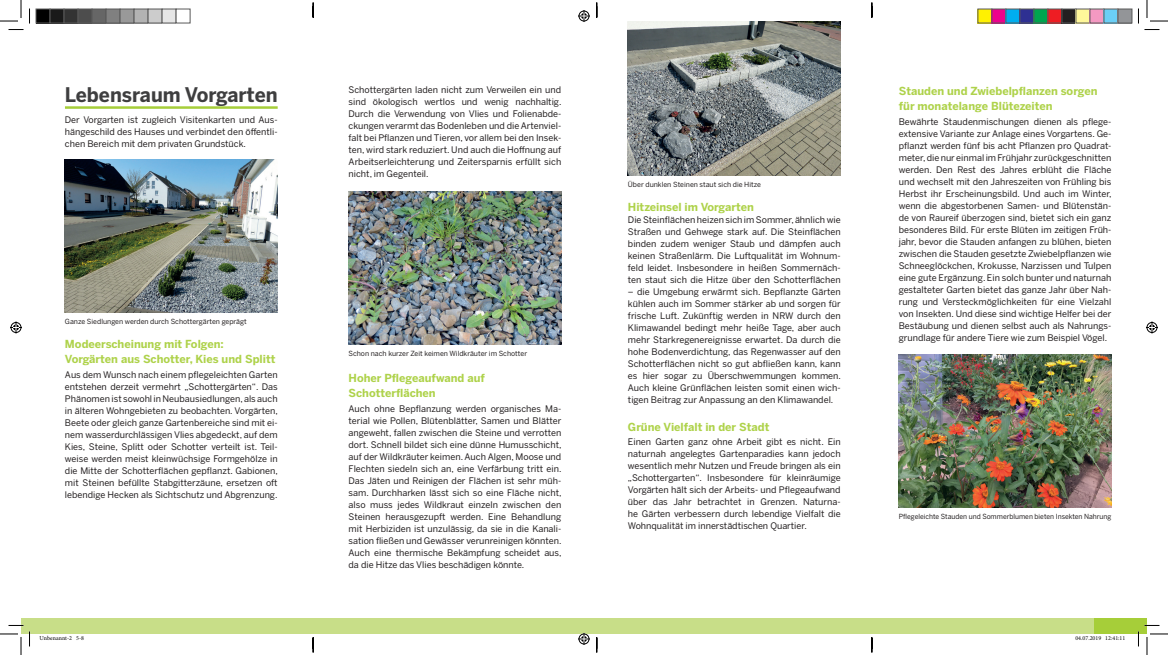
<style>
.page{position:relative;width:1168px;height:655px;background:#fff}
.page>*{position:absolute;margin:0;border:0;box-sizing:border-box;transform-origin:0 0}
.t1{font:700 20px "Benton Sans";color:#3e3e3f;scale:.96 1}
.t2{font:700 11px/15px "Benton Sans";color:#aed24a}
.t3{font:9px/12px "Benton Sans";color:#231f20;text-align:justify}
.t4{font:7px "Benton Sans";color:#231f20}
.t5{font:7px "Benton Sans";color:#231f20;scale:.96 1}
.t6{font:6px "Minion Pro";color:#000}
</style>
<div class="page">
<img style="left:898px;top:354px;width:213px;height:153px">
<div style="left:21px;top:618px;width:1108px;height:15px;background:#c8de88"></div>
<div style="left:1094px;top:618px;width:52px;height:15px;background:#a6ce39"></div>
<img style="left:65px;top:159px;width:213px;height:153px">
<img style="left:348px;top:191px;width:213px;height:153px">
<img style="left:628px;top:21px;width:212px;height:154px">
<hr style="left:65px;top:106px;width:213px;height:3px;background:#a6ce39">
<svg style="left:0;top:0;width:30px;height:30px"></svg>
<svg style="left:0;top:624px;width:30px;height:30px"></svg>
<svg style="left:1138px;top:0;width:29px;height:30px"></svg>
<svg style="left:1137px;top:624px;width:30px;height:30px"></svg>
<svg style="left:578px;top:10px;width:12px;height:12px"></svg>
<svg style="left:578px;top:633px;width:12px;height:11px"></svg>
<svg style="left:10px;top:321px;width:12px;height:12px"></svg>
<svg style="left:1146px;top:321px;width:11px;height:12px"></svg>
<div style="left:36px;top:9px;width:14px;height:14px;background:#000"></div>
<div style="left:36px;top:9px;width:15px;height:15px;border:1px solid #595959"></div>
<div style="left:50px;top:9px;width:14px;height:14px;background:#1a1a1a"></div>
<div style="left:50px;top:9px;width:15px;height:15px;border:1px solid #595959"></div>
<div style="left:64px;top:9px;width:14px;height:14px;background:#333"></div>
<div style="left:64px;top:9px;width:15px;height:15px;border:1px solid #595959"></div>
<div style="left:78px;top:9px;width:14px;height:14px;background:#4d4d4d"></div>
<div style="left:78px;top:9px;width:15px;height:15px;border:1px solid #595959"></div>
<div style="left:92px;top:9px;width:14px;height:14px;background:#666"></div>
<div style="left:92px;top:9px;width:15px;height:15px;border:1px solid #595959"></div>
<div style="left:106px;top:9px;width:14px;height:14px;background:#808080"></div>
<div style="left:106px;top:9px;width:15px;height:15px;border:1px solid #595959"></div>
<div style="left:120px;top:9px;width:14px;height:14px;background:#999"></div>
<div style="left:120px;top:9px;width:15px;height:15px;border:1px solid #595959"></div>
<div style="left:134px;top:9px;width:14px;height:14px;background:#b3b3b3"></div>
<div style="left:134px;top:9px;width:15px;height:15px;border:1px solid #595959"></div>
<div style="left:148px;top:9px;width:14px;height:14px;background:#ccc"></div>
<div style="left:148px;top:9px;width:15px;height:15px;border:1px solid #595959"></div>
<div style="left:162px;top:9px;width:14px;height:14px;background:#e6e6e6"></div>
<div style="left:162px;top:9px;width:15px;height:15px;border:1px solid #595959"></div>
<div style="left:977px;top:9px;width:14px;height:14px;background:#fff101"></div>
<div style="left:991px;top:9px;width:14px;height:14px;background:#ed028c"></div>
<div style="left:991px;top:9px;width:15px;height:15px;border:1px solid #595959"></div>
<div style="left:1005px;top:9px;width:14px;height:14px;background:#00aeef"></div>
<div style="left:1019px;top:9px;width:14px;height:14px;background:#2e3092"></div>
<div style="left:1019px;top:9px;width:15px;height:15px;border:1px solid #595959"></div>
<div style="left:1033px;top:9px;width:14px;height:14px;background:#00a54f"></div>
<div style="left:1033px;top:9px;width:15px;height:15px;border:1px solid #595959"></div>
<div style="left:1047px;top:9px;width:14px;height:14px;background:#ee1d23"></div>
<div style="left:1061px;top:9px;width:14px;height:14px;background:#231f20"></div>
<div style="left:1061px;top:9px;width:15px;height:15px;border:1px solid #595959"></div>
<div style="left:1075px;top:9px;width:14px;height:14px;background:#fff79a"></div>
<div style="left:1089px;top:9px;width:14px;height:14px;background:#f499c2"></div>
<div style="left:1103px;top:9px;width:14px;height:14px;background:#6bcff6"></div>
<div style="left:1117px;top:9px;width:14px;height:14px;background:#939598"></div>
<div style="left:1117px;top:9px;width:15px;height:15px;border:1px solid #595959"></div>
<svg style="left:312px;top:3px;width:2px;height:15px"></svg>
<svg style="left:312px;top:637px;width:2px;height:15px"></svg>
<svg style="left:596px;top:3px;width:1px;height:15px"></svg>
<svg style="left:596px;top:637px;width:1px;height:15px"></svg>
<svg style="left:871px;top:3px;width:1px;height:15px"></svg>
<svg style="left:871px;top:637px;width:1px;height:15px"></svg>
<h1 class="t1" style="left:65px;top:82px;width:223px">Lebensraum Vorgarten</h1>
<p class="t3" style="left:65px;top:113px;width:214px">Der Vorgarten ist zugleich Visitenkarten und Aus&shy;hängeschild des Hauses und verbindet den öffentli&shy;chen Bereich mit dem privaten Grundstück.</p>
<p class="t4" style="left:65px;top:317px;width:183px">Ganze Siedlungen werden durch Schottergärten geprägt</p>
<p class="t2" style="left:65px;top:337px;width:212px">Modeerscheinung mit Folgen:<br>Vorgärten aus Schotter, Kies und Splitt</p>
<p class="t3" style="left:65px;top:369px;width:214px">Aus dem Wunsch nach einem pflegeleichten Garten entstehen derzeit vermehrt „Schottergärten“. Das Phänomen ist sowohl in Neubausiedlungen, als auch in älteren Wohngebieten zu beobachten. Vorgärten, Beete oder gleich ganze Gartenbereiche sind mit ei&shy;nem wasserdurchlässigen Vlies abgedeckt, auf dem Kies, Steine, Splitt oder Schotter verteilt ist. Teil&shy;weise werden meist kleinwüchsige Formgehölze in die Mitte der Schotterflächen gepflanzt. Gabionen, mit Steinen befüllte Stabgitterzäune, ersetzen oft lebendige Hecken als Sichtschutz und Abgrenzung.</p>
<p class="t3" style="left:348px;top:84px;width:214px">Schottergärten laden nicht zum Verweilen ein und sind ökologisch wertlos und wenig nachhaltig.<br>Durch die Verwendung von Vlies und Folienabde&shy;ckungen verarmt das Bodenleben und die Artenviel&shy;falt bei Pflanzen und Tieren, vor allem bei den Insek&shy;ten, wird stark reduziert. Und auch die Hoffnung auf Arbeitserleichterung und Zeitersparnis erfüllt sich nicht, im Gegenteil.</p>
<p class="t4" style="left:348px;top:349px;width:180px">Schon nach kurzer Zeit keimen Wildkräuter im Schotter</p>
<p class="t2" style="left:348px;top:371px;width:138px">Hoher Pflegeaufwand auf<br>Schotterflächen</p>
<p class="t3" style="left:348px;top:403px;width:214px">Auch ohne Bepflanzung werden organisches Ma&shy;terial wie Pollen, Blütenblätter, Samen und Blätter angeweht, fallen zwischen die Steine und verrotten dort. Schnell bildet sich eine dünne Humusschicht, auf der Wildkräuter keimen. Auch Algen, Moose und Flechten siedeln sich an, eine Verfärbung tritt ein.<br>Das Jäten und Reinigen der Flächen ist sehr müh&shy;sam. Durchharken lässt sich so eine Fläche nicht, also muss jedes Wildkraut einzeln zwischen den Steinen herausgezupft werden. Eine Behandlung mit Herbiziden ist unzulässig, da sie in die Kanali&shy;sation fließen und Gewässer verunreinigen könnten.<br>Auch eine thermische Bekämpfung scheidet aus, da die Hitze das Vlies beschädigen könnte.</p>
<p class="t4" style="left:628px;top:180px;width:135px">Über dunklen Steinen staut sich die Hitze</p>
<p class="t2" style="left:628px;top:200px;width:127px">Hitzeinsel im Vorgarten</p>
<p class="t3" style="left:628px;top:214px;width:214px">Die Steinflächen heizen sich im Sommer, ähnlich wie Straßen und Gehwege stark auf. Die Steinflächen binden zudem weniger Staub und dämpfen auch keinen Straßenlärm. Die Luftqualität im Wohnum&shy;feld leidet. Insbesondere in heißen Sommernäch&shy;ten staut sich die Hitze über den Schotterflächen</p>
<p class="t3" style="left:628px;top:286px;width:214px">– die Umgebung erwärmt sich. Bepflanzte Gärten kühlen auch im Sommer stärker ab und sorgen für frische Luft. Zukünftig werden in NRW durch den Klimawandel bedingt mehr heiße Tage, aber auch mehr Starkregenereignisse erwartet. Da durch die hohe Bodenverdichtung, das Regenwasser auf den Schotterflächen nicht so gut abfließen kann, kann es hier sogar zu Überschwemmungen kommen.<br>Auch kleine Grünflächen leisten somit einen wich&shy;tigen Beitrag zur Anpassung an den Klimawandel.</p>
<p class="t2" style="left:628px;top:419px;width:143px">Grüne Vielfalt in der Stadt</p>
<p class="t3" style="left:628px;top:436px;width:214px">Einen Garten ganz ohne Arbeit gibt es nicht. Ein naturnah angelegtes Gartenparadies kann jedoch wesentlich mehr Nutzen und Freude bringen als ein „Schottergarten“. Insbesondere für kleinräumige Vorgärten hält sich der Arbeits- und Pflegeaufwand über das Jahr betrachtet in Grenzen. Naturna&shy;he Gärten verbessern durch lebendige Vielfalt die Wohnqualität im innerstädtischen Quartier.</p>
<p class="t2" style="left:898px;top:84px;width:200px">Stauden und Zwiebelpflanzen sorgen für monatelange Blütezeiten</p>
<p class="t3" style="left:898px;top:115px;width:214px">Bewährte Staudenmischungen dienen als pflege&shy;extensive Variante zur Anlage eines Vorgartens. Ge&shy;pflanzt werden fünf bis acht Pflanzen pro Quadrat&shy;meter, die nur einmal im Frühjahr zurückgeschnitten werden. Den Rest des Jahres erblüht die Fläche und wechselt mit den Jahreszeiten von Frühling bis Herbst ihr Erscheinungsbild. Und auch im Winter, wenn die abgestorbenen Samen- und Blütenstän&shy;de von Raureif überzogen sind, bietet sich ein ganz besonderes Bild. Für erste Blüten im zeitigen Früh&shy;jahr, bevor die Stauden anfangen zu blühen, bieten zwischen die Stauden gesetzte Zwiebelpflanzen wie Schneeglöckchen, Krokusse, Narzissen und Tulpen eine gute Ergänzung. Ein solch bunter und naturnah gestalteter Garten bietet das ganze Jahr über Nah&shy;rung und Versteckmöglichkeiten für eine Vielzahl von Insekten. Und diese sind wichtige Helfer bei der Bestäubung und dienen selbst auch als Nahrungs&shy;grundlage für andere Tiere wie zum Beispiel Vögel.</p>
<p class="t5" style="left:898px;top:512px;width:223px">Pflegeleichte Stauden und Sommerblumen bieten Insekten Nahrung</p>
<p class="t6" style="left:40px;top:634px;width:46px">Unbenannt-2 5-8</p>
<p class="t6" style="left:1075px;top:634px;width:51px">04.07.2019 12:41:11</p>
</div>
